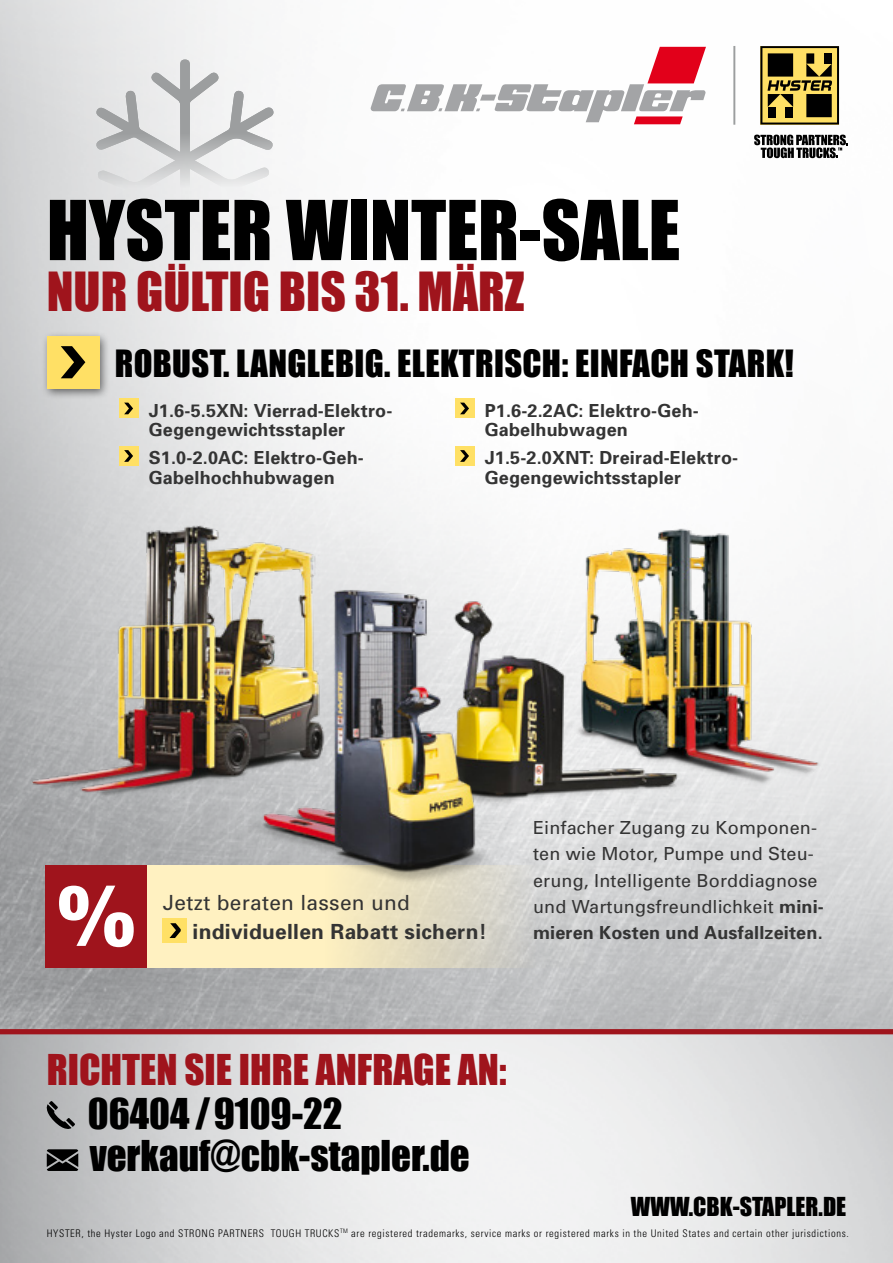
<style>
.page{position:relative;width:893px;height:1263px;background:#fff}
.page>*{position:absolute;margin:0;border:0;box-sizing:border-box;transform-origin:0 0}
.t1{font:76.2px "Impact";color:#000}
.t2{font:49.5px "Impact";color:#9f141c}
.t3{font:39px/42px "Impact";color:#000}
.t4{font:39px "Impact";color:#9f141c}
.t5{font:34.5px "Impact";letter-spacing:.01em;color:#000}
.t6{font:24px "Impact";color:#000}
.t7{font:700 20.85px "Univers";letter-spacing:.015em;color:#343434}
.t8{font:20.85px "Univers";letter-spacing:.015em;color:#343434}
.t9{font:700 18px/19.5px "Univers";letter-spacing:.01em;color:#343434}
.t10{font:18px/26.2px "Univers";letter-spacing:.01em;color:#343434}
.t11{font:300 condensed 10.5px "Univers";letter-spacing:.06em;color:#000}
.s1{font-weight:700}
</style>
<div class="page">
<img style="left:0;top:0;width:893px;height:1029px">
<hr style="left:733px;top:46px;width:2px;height:79px;background:#9c9e9f">
<svg style="left:760px;top:46px;width:79px;height:79px"></svg>
<div style="left:768px;top:53px;width:25px;height:24px;background:#000"></div>
<svg style="left:754px;top:135px;width:94px;height:23px"></svg>
<svg style="left:94px;top:59px;width:182px;height:204px"></svg>
<div style="left:42px;top:331px;width:69px;height:69px;background:#000;opacity:.55"></div>
<div style="left:47px;top:336px;width:52px;height:52px;background:#ffe065"></div>
<svg style="left:61px;top:346px;width:24px;height:32px"></svg>
<div style="left:119px;top:399px;width:19px;height:19px;background:#ffe065"></div>
<svg style="left:124px;top:403px;width:9px;height:11px"></svg>
<div style="left:119px;top:446px;width:19px;height:19px;background:#ffe065"></div>
<svg style="left:124px;top:450px;width:9px;height:12px"></svg>
<div style="left:455px;top:399px;width:19px;height:19px;background:#ffe065"></div>
<svg style="left:460px;top:403px;width:9px;height:11px"></svg>
<div style="left:455px;top:446px;width:19px;height:19px;background:#ffe065"></div>
<svg style="left:460px;top:450px;width:9px;height:12px"></svg>
<div style="left:45px;top:865px;width:102px;height:102px;background:#9f141c"></div>
<svg style="left:59px;top:886px;width:75px;height:61px"></svg>
<svg style="left:147px;top:865px;width:437px;height:102px"></svg>
<div style="left:163px;top:918px;width:24px;height:25px;background:#ffe065"></div>
<svg style="left:169px;top:923px;width:12px;height:15px"></svg>
<img style="left:0;top:519px;width:353px;height:283px">
<img style="left:540px;top:510px;width:338px;height:303px">
<img style="left:502px;top:590px;width:211px;height:231px">
<img style="left:248px;top:520px;width:254px;height:391px">
<svg style="left:371px;top:47px;width:335px;height:77px"></svg>
<div style="left:0;top:1029px;width:893px;height:5px;background:#9f141c"></div>
<svg style="left:45px;top:1101px;width:30px;height:30px"></svg>
<svg style="left:47px;top:1149px;width:31px;height:22px"></svg>
<h1 class="t1" style="left:47px;top:171px;width:635px">HYSTER WINTER-SALE</h1>
<h2 class="t2" style="left:47px;top:253px;width:479px">NUR GÜLTIG BIS 31. MÄRZ</h2>
<h3 class="t5" style="left:115px;top:336px;width:681px">ROBUST. LANGLEBIG. ELEKTRISCH: EINFACH STARK!</h3>
<p class="t9" style="left:149px;top:400px;width:245px">J1.6-5.5XN: Vierrad-Elektro-<br>Gegengewichtsstapler</p>
<p class="t9" style="left:149px;top:448px;width:217px">S1.0-2.0AC: Elektro-Geh-<br>Gabelhochhubwagen</p>
<p class="t9" style="left:485px;top:400px;width:216px">P1.6-2.2AC: Elektro-Geh-<br>Gabelhubwagen</p>
<p class="t9" style="left:485px;top:448px;width:255px">J1.5-2.0XNT: Dreirad-Elektro-<br>Gegengewichtsstapler</p>
<p class="t8" style="left:163px;top:890px;width:249px">Jetzt beraten lassen und</p>
<p class="t7" style="left:193px;top:918px;width:296px">individuellen Rabatt sichern!</p>
<p class="t10" style="left:533px;top:815px;width:292px">Einfacher Zugang zu Komponen&shy;ten wie Motor, Pumpe und Steu&shy;erung, Intelligente Borddiagnose und Wartungsfreundlichkeit <span class="s1">mini&shy;mieren Kosten und Ausfallzeiten.</span></p>
<h3 class="t4" style="left:47px;top:1040px;width:461px">RICHTEN SIE IHRE ANFRAGE AN:</h3>
<h3 class="t3" style="left:88px;top:1091px;width:384px">06404 /9109-22 verkauf@cbk-stapler.de</h3>
<h3 class="t6" style="left:631px;top:1188px;width:217px">WWW.CBK-STAPLER.DE</h3>
<p class="t11" style="left:47px;top:1227px;width:803px">HYSTER, the Hyster Logo and STRONG PARTNERS TOUGH TRUCKS<sup>TM</sup> are registered trademarks, service marks or registered marks in the United States and certain other jurisdictions.</p>
</div>
